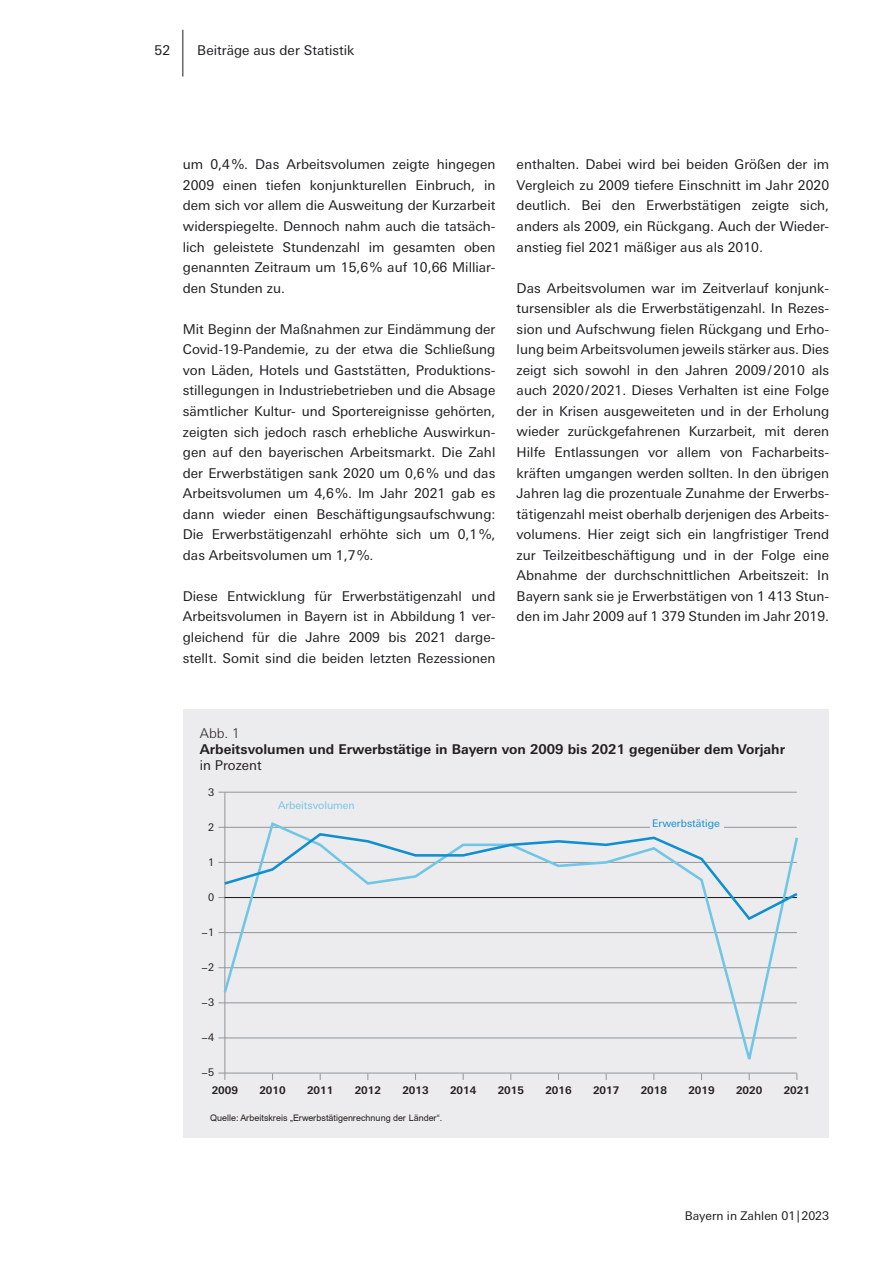
<style>
.page{position:relative;width:893px;height:1263px;background:#fff}
.page>*{position:absolute;margin:0;border:0;box-sizing:border-box;transform-origin:0 0}
.t1{font:13.5px/20.5px "Univers Next Pro";color:#1d1e1f;text-align:justify}
.t2{font:13.5px "Univers Next Pro Bold 2";color:#231f20}
.t3{font:13.5px "Univers Next Pro Regular 3";color:#1d1e1f}
.t4{font:13.5px "Univers Next Pro Regular 6";color:#231f20}
.t5{font:13.5px "Univers Next Pro Light 2";color:#231f20}
.t6{font:12px "Univers Next Pro Regular 2";color:#1d1e1f}
.t7{font:10.5px "Univers Next Pro Bold 2";color:#231f20}
.t8{font:10.5px "Univers Next Pro Regular 6";color:#231f20}
.t9{font:10.5px "Univers Next Pro Regular 6";color:#70c6e5}
.t10{font:10.5px "Univers Next Pro Regular 6";color:#0e8fcf}
.t11{font:9px "Jahrbuch";color:#231f20}
</style>
<div class="page">
<hr style="left:182px;top:30px;width:1px;height:47px;background:#1d1e1f">
<div style="left:183px;top:709px;width:646px;height:428px;background:#ececee"></div>
<hr style="left:225px;top:1073px;width:572px;height:1px;background:#939598">
<hr style="left:225px;top:792px;width:572px;height:1px;background:#939598">
<hr style="left:225px;top:792px;width:1px;height:281px;background:#939598">
<svg style="left:218px;top:1073px;width:8px;height:7px"></svg>
<svg style="left:222px;top:820px;width:575px;height:250px"></svg>
<svg style="left:222px;top:832px;width:576px;height:90px"></svg>
<svg style="left:650px;top:820px;width:73px;height:12px"></svg>
<p class="t1" style="left:155px;top:40px;width:17px">52</p>
<p class="t3" style="left:197px;top:42px;width:159px">Beiträge aus der Statistik</p>
<p class="t1" style="left:183px;top:154px;width:314px">um 0,4%. Das Arbeitsvolumen zeigte hingegen 2009 einen tiefen konjunkturellen Einbruch, in dem sich vor allem die Ausweitung der Kurzarbeit widerspiegelte. Dennoch nahm auch die tatsäch&shy;lich geleistete Stundenzahl im gesamten oben genannten Zeitraum um 15,6% auf 10,66 Milliar&shy;den Stunden zu.</p>
<p class="t1" style="left:183px;top:319px;width:314px">Mit Beginn der Maßnahmen zur Eindämmung der Covid-19-Pandemie, zu der etwa die Schließung von Läden, Hotels und Gaststätten, Produktions&shy;stillegungen in Industriebetrieben und die Absage sämtlicher Kultur- und Sportereignisse gehörten, zeigten sich jedoch rasch erhebliche Auswirkun&shy;gen auf den bayerischen Arbeitsmarkt. Die Zahl der Erwerbstätigen sank 2020 um 0,6% und das Arbeitsvolumen um 4,6%. Im Jahr 2021 gab es dann wieder einen Beschäftigungsaufschwung:<br>Die Erwerbstätigenzahl erhöhte sich um 0,1%, das Arbeitsvolumen um 1,7%.</p>
<p class="t1" style="left:183px;top:586px;width:314px">Diese Entwicklung für Erwerbstätigenzahl und Arbeitsvolumen in Bayern ist in Abbildung 1 ver&shy;gleichend für die Jahre 2009 bis 2021 darge&shy;stellt. Somit sind die beiden letzten Rezessionen</p>
<p class="t1" style="left:517px;top:154px;width:314px">enthalten. Dabei wird bei beiden Größen der im Vergleich zu 2009 tiefere Einschnitt im Jahr 2020 deutlich. Bei den Erwerbstätigen zeigte sich, anders als 2009, ein Rückgang. Auch der Wieder&shy;anstieg fiel 2021 mäßiger aus als 2010.</p>
<p class="t1" style="left:517px;top:278px;width:314px">Das Arbeitsvolumen war im Zeitverlauf konjunk&shy;tursensibler als die Erwerbstätigenzahl. In Rezes&shy;sion und Aufschwung fielen Rückgang und Erho&shy;lung beim Arbeitsvolumen jeweils stärker aus. Dies zeigt sich sowohl in den Jahren 2009/2010 als auch 2020/2021. Dieses Verhalten ist eine Folge der in Krisen ausgeweiteten und in der Erholung wieder zurückgefahrenen Kurzarbeit, mit deren Hilfe Entlassungen vor allem von Facharbeits&shy;kräften umgangen werden sollten. In den übrigen Jahren lag die prozentuale Zunahme der Erwerbs&shy;tätigenzahl meist oberhalb derjenigen des Arbeits&shy;volumens. Hier zeigt sich ein langfristiger Trend zur Teilzeitbeschäftigung und in der Folge eine Abnahme der durchschnittlichen Arbeitszeit: In Bayern sank sie je Erwerbstätigen von 1 413 Stun&shy;den im Jahr 2009 auf 1 379 Stunden im Jahr 2019.</p>
<p class="t5" style="left:200px;top:725px;width:41px">Abb. 1</p>
<p class="t2" style="left:200px;top:741px;width:587px">Arbeitsvolumen und Erwerbstätige in Bayern von 2009 bis 2021 gegenüber dem Vorjahr</p>
<p class="t4" style="left:200px;top:757px;width:63px">in Prozent</p>
<p class="t8" style="left:208px;top:786px;width:8px">3</p>
<p class="t8" style="left:208px;top:821px;width:8px">2</p>
<p class="t8" style="left:208px;top:856px;width:8px">1</p>
<p class="t8" style="left:208px;top:891px;width:8px">0</p>
<p class="t8" style="left:201px;top:926px;width:15px">−1</p>
<p class="t8" style="left:201px;top:961px;width:15px">−2</p>
<p class="t8" style="left:201px;top:996px;width:15px">−3</p>
<p class="t8" style="left:201px;top:1031px;width:15px">−4</p>
<p class="t8" style="left:201px;top:1067px;width:15px">−5</p>
<p class="t9" style="left:278px;top:799px;width:78px">Arbeitsvolumen</p>
<p class="t10" style="left:652px;top:818px;width:69px">Erwerbstätige</p>
<p class="t7" style="left:212px;top:1084px;width:28px">2009</p>
<p class="t7" style="left:259px;top:1084px;width:28px">2010</p>
<p class="t7" style="left:307px;top:1084px;width:28px">2011</p>
<p class="t7" style="left:355px;top:1084px;width:28px">2012</p>
<p class="t7" style="left:402px;top:1084px;width:28px">2013</p>
<p class="t7" style="left:450px;top:1084px;width:28px">2014</p>
<p class="t7" style="left:498px;top:1084px;width:28px">2015</p>
<p class="t7" style="left:545px;top:1084px;width:28px">2016</p>
<p class="t7" style="left:593px;top:1084px;width:28px">2017</p>
<p class="t7" style="left:641px;top:1084px;width:28px">2018</p>
<p class="t7" style="left:688px;top:1084px;width:28px">2019</p>
<p class="t7" style="left:736px;top:1084px;width:28px">2020</p>
<p class="t7" style="left:784px;top:1084px;width:28px">2021</p>
<p class="t11" style="left:210px;top:1113px;width:234px">Quelle: Arbeitskreis „Erwerbstätigenrechnung der Länder“.</p>
<p class="t6" style="left:685px;top:1209px;width:146px">Bayern in Zahlen 01|2023</p>
</div>
